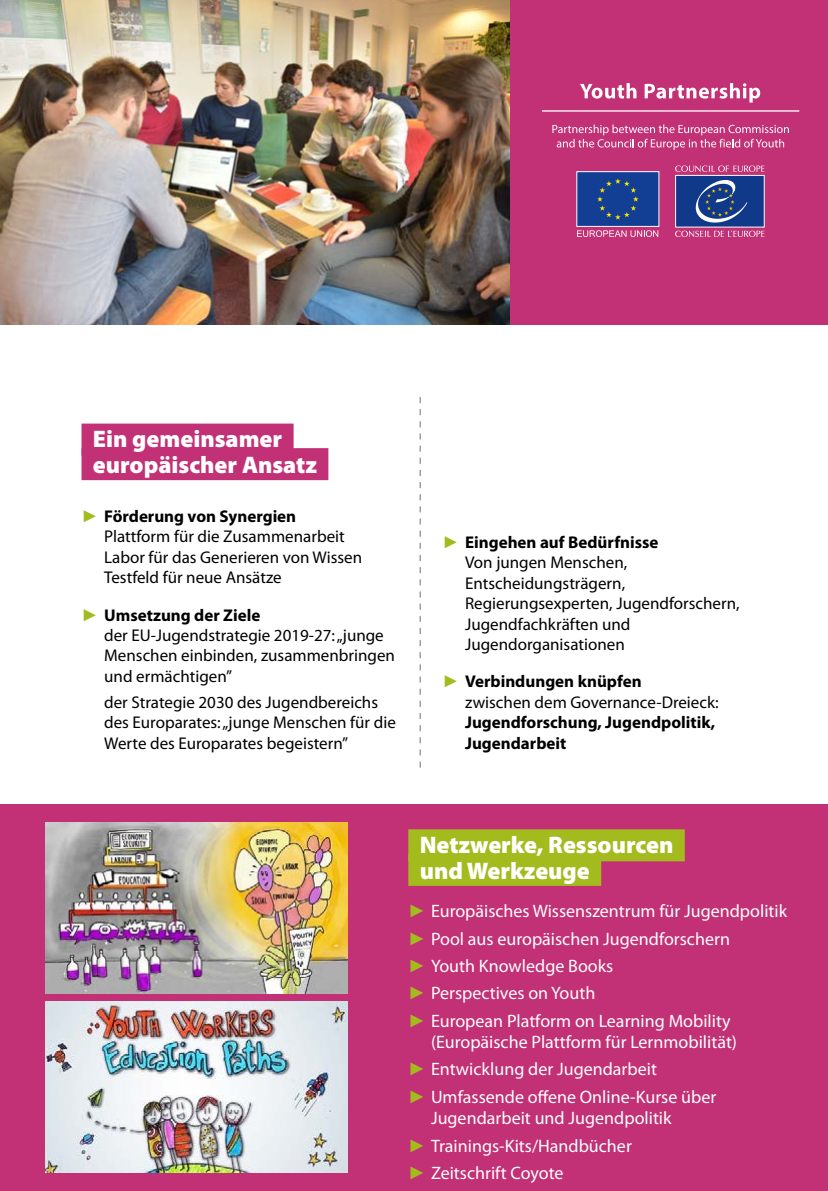
<style>
.page{position:relative;width:828px;height:1191px;background:#fff}
.page>*{position:absolute;margin:0;border:0;box-sizing:border-box;transform-origin:0 0}
.Titre_grisé{font:900 24px/26px "Myriad Pro";color:#fff}
.t1{font:18px/21.6px "Myriad Pro";color:#fff}
.Énumération_triangle{font:17px/20.4px "Myriad Pro";color:#000}
.t2{font:700 17px/20.4px "Myriad Pro";color:#000}
.s1{font-family:"Arial";color:#a4bb1e}
.s2{font-weight:700}
.s3{font-family:"Arial";font-weight:400;color:#a4bb1e}
.s4{font-weight:400}
</style>
<div class="page">
<div style="left:508px;top:0;width:320px;height:324px;background:#c23075"></div>
<div style="left:0;top:804px;width:828px;height:387px;background:#c23075"></div>
<svg style="left:420px;top:397px;width:1px;height:370px"></svg>
<img style="left:0;top:0;width:509px;height:324px">
<div style="left:81px;top:423px;width:213px;height:32px;background:#c23075"></div>
<div style="left:81px;top:448px;width:247px;height:32px;background:#c23075"></div>
<div style="left:408px;top:829px;width:277px;height:32px;background:#a4bb1e"></div>
<div style="left:408px;top:854px;width:193px;height:32px;background:#a4bb1e"></div>
<img style="left:45px;top:1001px;width:303px;height:171px">
<img style="left:45px;top:822px;width:303px;height:171px">
<svg style="left:675px;top:165px;width:89px;height:7px"></svg>
<svg style="left:675px;top:230px;width:89px;height:7px"></svg>
<div style="left:675px;top:175px;width:89px;height:52px;background:#103a89;border:1px solid #fff"></div>
<svg style="left:695px;top:180px;width:52px;height:43px"></svg>
<svg style="left:577px;top:230px;width:81px;height:7px"></svg>
<div style="left:576px;top:171px;width:83px;height:56px;background:#123f93;border:1px solid #fff"></div>
<svg style="left:597px;top:178px;width:41px;height:42px"></svg>
<svg style="left:580px;top:83px;width:56px;height:16px"></svg>
<svg style="left:644px;top:83px;width:116px;height:20px"></svg>
<svg style="left:552px;top:124px;width:237px;height:26px"></svg>
<hr style="left:542px;top:110px;width:257px;height:2px;background:#fff">
<p class="Titre_grisé" style="left:93px;top:425px;width:226px">Ein gemeinsamer europäischer Ansatz</p>
<p class="Énumération_triangle" style="left:104px;top:506px;width:259px;text-indent:-23px"><span class="s1">►</span> <span class="s2">Förderung von Synergien<br></span>Plattform für die Zusammenarbeit<br>Labor für das Generieren von Wissen<br>Testfeld für neue Ansätze</p>
<p class="Énumération_triangle" style="left:104px;top:604px;width:292px;text-indent:-23px"><span class="s1">►</span> <span class="s2">Umsetzung der Ziele<br></span>der EU-Jugendstrategie 2019-27: „junge<br>Menschen einbinden, zusammenbringen und ermächtigen”</p>
<p class="Énumération_triangle" style="left:104px;top:691px;width:293px">der Strategie 2030 des Jugendbereichs des Europarates: „junge Menschen für die<br>Werte des Europarates begeistern”</p>
<p class="Énumération_triangle" style="left:465px;top:532px;width:276px;text-indent:-23px"><span class="s1">►</span> <span class="s2">Eingehen auf Bedürfnisse<br></span>Von jungen Menschen,<br>Entscheidungsträgern,<br>Regierungsexperten, Jugendforschern,<br>Jugendfachkräften und<br>Jugendorganisationen</p>
<p class="t2" style="left:465px;top:671px;width:255px;text-indent:-23px"><span class="s3">►</span> Verbindungen knüpfen<br><span class="s4">zwischen dem Governance-Dreieck:<br></span>Jugendforschung, Jugendpolitik,<br>Jugendarbeit</p>
<p class="Titre_grisé" style="left:420px;top:830px;width:255px">Netzwerke, Ressourcen und Werkzeuge</p>
<p class="t1" style="left:408px;top:900px;width:380px"><span class="s1">►</span> Europäisches Wissenszentrum für Jugendpolitik</p>
<p class="t1" style="left:408px;top:927px;width:323px"><span class="s1">►</span> Pool aus europäischen Jugendforschern</p>
<p class="t1" style="left:408px;top:955px;width:207px"><span class="s1">►</span> Youth Knowledge Books</p>
<p class="t1" style="left:408px;top:982px;width:188px"><span class="s1">►</span> Perspectives on Youth</p>
<p class="t1" style="left:431px;top:1009px;width:307px;text-indent:-23px"><span class="s1">►</span> European Platform on Learning Mobility (Europäische Plattform für Lernmobilität)</p>
<p class="t1" style="left:408px;top:1058px;width:250px"><span class="s1">►</span> Entwicklung der Jugendarbeit</p>
<p class="t1" style="left:431px;top:1085px;width:287px;text-indent:-23px"><span class="s1">►</span> Umfassende offene Online-Kurse über<br>Jugendarbeit und Jugendpolitik</p>
<p class="t1" style="left:408px;top:1134px;width:225px"><span class="s1">►</span> Trainings-Kits/Handbücher</p>
<p class="t1" style="left:408px;top:1161px;width:157px"><span class="s1">►</span> Zeitschrift Coyote</p>
</div>
